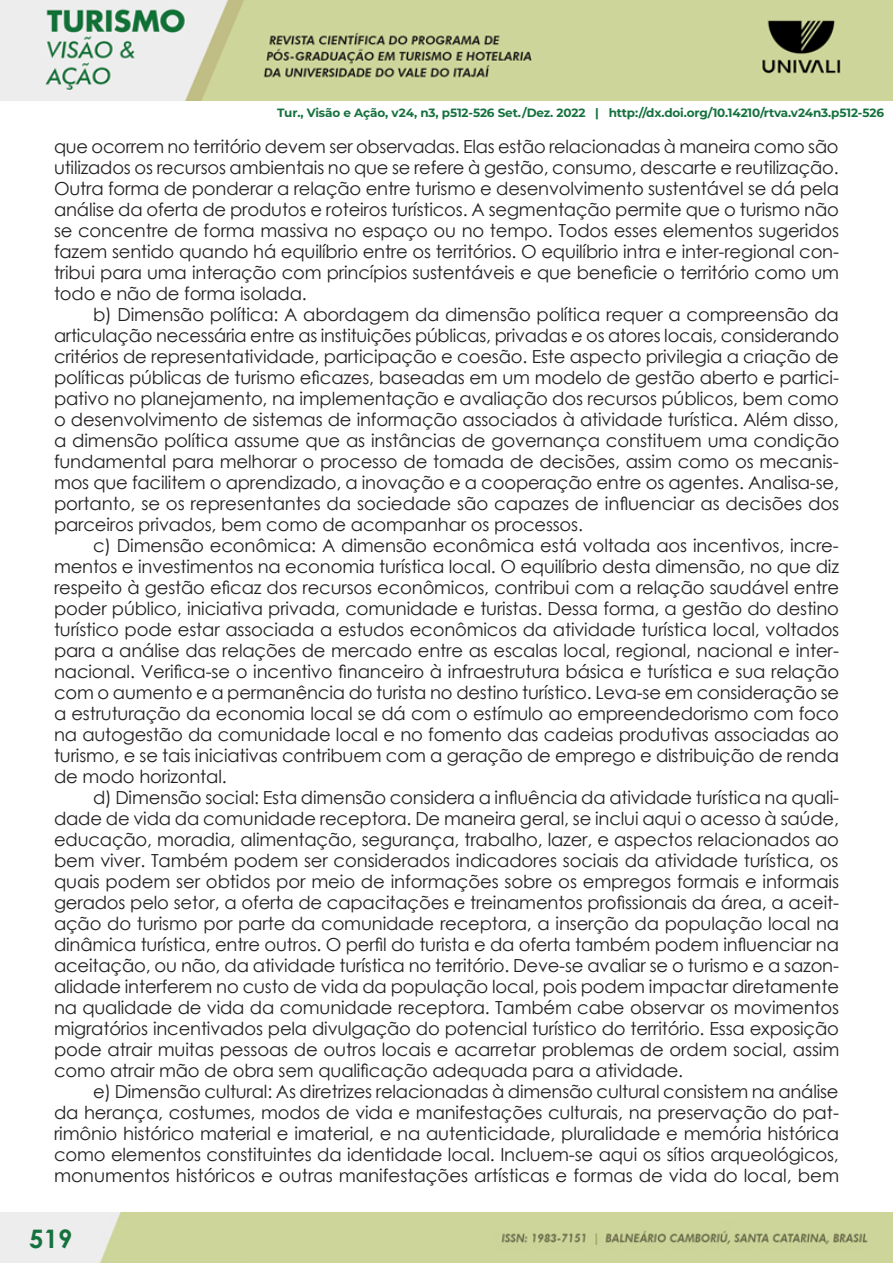
<style>
.page{position:relative;width:893px;height:1263px;background:#fff}
.page>*{position:absolute;margin:0;border:0;box-sizing:border-box;transform-origin:0 0}
.t1{font:700 25.5px "Century Gothic";color:#15713d}
.text{font:18px/21px "Century Gothic";letter-spacing:-.01em;color:#231f20;text-align:justify}
.t2{font:700 12px "Montserrat";letter-spacing:-.01em;color:#15713e}
</style>
<div class="page">
<img style="left:0;top:0;width:893px;height:100px">
<img style="left:0;top:1213px;width:893px;height:50px">
<p class="t2" style="left:277px;top:104px;width:608px">Tur., Visão e Ação, v24, n3, p512-526 Set./Dez. 2022 | http://dx.doi.org/10.14210/rtva.v24n3.p512-526</p>
<p class="text" style="left:54px;top:136px;width:786px">que ocorrem no território devem ser observadas. Elas estão relacionadas à maneira como são utilizados os recursos ambientais no que se refere à gestão, consumo, descarte e reutilização.<br>Outra forma de ponderar a relação entre turismo e desenvolvimento sustentável se dá pela análise da oferta de produtos e roteiros turísticos. A segmentação permite que o turismo não se concentre de forma massiva no espaço ou no tempo. Todos esses elementos sugeridos fazem sentido quando há equilíbrio entre os territórios. O equilíbrio intra e inter-regional con&shy;tribui para uma interação com princípios sustentáveis e que beneficie o território como um todo e não de forma isolada.</p>
<p class="text" style="left:54px;top:304px;width:787px;text-indent:39px">b) Dimensão política: A abordagem da dimensão política requer a compreensão da articulação necessária entre as instituições públicas, privadas e os atores locais, considerando critérios de representatividade, participação e coesão. Este aspecto privilegia a criação de políticas públicas de turismo eficazes, baseadas em um modelo de gestão aberto e partici&shy;pativo no planejamento, na implementação e avaliação dos recursos públicos, bem como o desenvolvimento de sistemas de informação associados à atividade turística. Além disso, a dimensão política assume que as instâncias de governança constituem uma condição fundamental para melhorar o processo de tomada de decisões, assim como os mecanis&shy;mos que facilitem o aprendizado, a inovação e a cooperação entre os agentes. Analisa-se, portanto, se os representantes da sociedade são capazes de influenciar as decisões dos parceiros privados, bem como de acompanhar os processos.</p>
<p class="text" style="left:54px;top:535px;width:787px;text-indent:39px">c) Dimensão econômica: A dimensão econômica está voltada aos incentivos, incre&shy;mentos e investimentos na economia turística local. O equilíbrio desta dimensão, no que diz respeito à gestão eficaz dos recursos econômicos, contribui com a relação saudável entre poder público, iniciativa privada, comunidade e turistas. Dessa forma, a gestão do destino turístico pode estar associada a estudos econômicos da atividade turística local, voltados para a análise das relações de mercado entre as escalas local, regional, nacional e inter&shy;nacional. Verifica-se o incentivo financeiro à infraestrutura básica e turística e sua relação com o aumento e a permanência do turista no destino turístico. Leva-se em consideração se a estruturação da economia local se dá com o estímulo ao empreendedorismo com foco na autogestão da comunidade local e no fomento das cadeias produtivas associadas ao turismo, e se tais iniciativas contribuem com a geração de emprego e distribuição de renda de modo horizontal.</p>
<p class="text" style="left:54px;top:787px;width:787px;text-indent:39px">d) Dimensão social: Esta dimensão considera a influência da atividade turística na quali&shy;dade de vida da comunidade receptora. De maneira geral, se inclui aqui o acesso à saúde, educação, moradia, alimentação, segurança, trabalho, lazer, e aspectos relacionados ao bem viver. Também podem ser considerados indicadores sociais da atividade turística, os quais podem ser obtidos por meio de informações sobre os empregos formais e informais gerados pelo setor, a oferta de capacitações e treinamentos profissionais da área, a aceit&shy;ação do turismo por parte da comunidade receptora, a inserção da população local na dinâmica turística, entre outros. O perfil do turista e da oferta também podem influenciar na aceitação, ou não, da atividade turística no território. Deve-se avaliar se o turismo e a sazon&shy;alidade interferem no custo de vida da população local, pois podem impactar diretamente na qualidade de vida da comunidade receptora. Também cabe observar os movimentos migratórios incentivados pela divulgação do potencial turístico do território. Essa exposição pode atrair muitas pessoas de outros locais e acarretar problemas de ordem social, assim como atrair mão de obra sem qualificação adequada para a atividade.</p>
<p class="text" style="left:54px;top:1081px;width:787px;text-indent:39px">e) Dimensão cultural: As diretrizes relacionadas à dimensão cultural consistem na análise da herança, costumes, modos de vida e manifestações culturais, na preservação do pat&shy;rimônio histórico material e imaterial, e na autenticidade, pluralidade e memória histórica como elementos constituintes da identidade local. Incluem-se aqui os sítios arqueológicos, monumentos históricos e outras manifestações artísticas e formas de vida do local, bem</p>
<h1 class="t1" style="left:29px;top:1220px;width:45px">519</h1>
</div>
